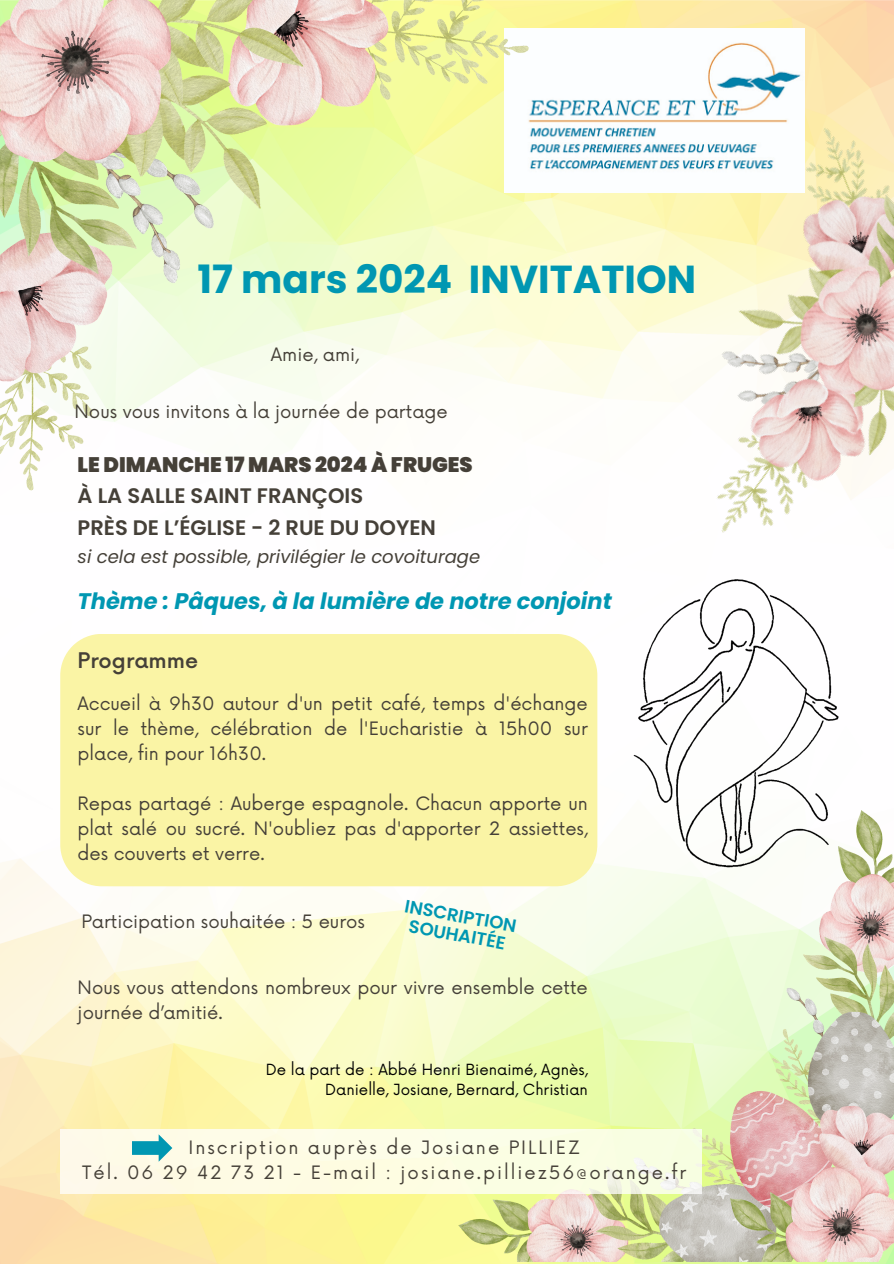
<style>
.page{position:relative;width:894px;height:1264px;background:#fff}
.page>*{position:absolute;margin:0;border:0;box-sizing:border-box;transform-origin:0 0}
.t1{font:700 39px "Poppins";color:#0097b2}
.t2{font:italic 700 22.5px "Poppins";color:#0097b2}
.t3{font:600 21px/31.5px "Poppins";color:#454038}
.t4{font:900 21px "Poppins";color:#454038}
.t5{font:500 21px "Now";color:#454038}
.t6{font:18px/25px "Now";color:#454038;text-align:justify}
.t7{font:18px/24.8px "Now";letter-spacing:.11em;color:#454038;text-align:center}
.t8{font:italic 18px "Poppins";color:#454038}
.t9{font:600 18px/19.2px "Poppins";color:#0097b2;text-align:center}
.t10{font:15px "Now";color:#000}
</style>
<div class="page">
<img style="left:0;top:0;width:893px;height:1263px">
<img style="left:528px;top:29px;width:275px;height:163px">
<div style="left:60px;top:634px;width:537px;height:252px;background:#faf4a5"></div>
<img style="left:626px;top:570px;width:223px;height:240px">
<img style="left:459px;top:810px;width:434px;height:451px">
<img style="left:0;top:0;width:528px;height:490px">
<img style="left:568px;top:115px;width:325px;height:450px">
<div style="left:60px;top:1129px;width:641px;height:64px;background:#fdfde4"></div>
<svg style="left:132px;top:1134px;width:40px;height:27px"></svg>
<h4 class="t1" style="left:197px;top:252px;width:500px">17 mars 2024 INVITATION</h4>
<h2 class="t6" style="left:271px;top:342px;width:90px">Amie, ami,</h2>
<h4 class="t6" style="left:74px;top:399px;width:374px">Nous vous invitons à la journée de partage</h4>
<p class="t4" style="left:78px;top:449px;width:396px">LE DIMANCHE 17 MARS 2024 À FRUGES</p>
<p class="t3" style="left:78px;top:480px;width:360px">À LA SALLE SAINT FRANÇOIS<br>PRÈS DE L’ÉGLISE - 2 RUE DU DOYEN</p>
<p class="t8" style="left:78px;top:544px;width:404px">si cela est possible, privilégier le covoiturage</p>
<p class="t2" style="left:78px;top:585px;width:535px">Thème : Pâques, à la lumière de notre conjoint</p>
<h4 class="t5" style="left:78px;top:648px;width:122px">Programme</h4>
<h4 class="t6" style="left:78px;top:691px;width:511px">Accueil à 9h30 autour d'un petit café, temps d'échange sur le thème, célébration de l'Eucharistie à 15h00 sur place, fin pour 16h30.</h4>
<p class="t6" style="left:78px;top:791px;width:511px">Repas partagé : Auberge espagnole. Chacun apporte un plat salé ou sucré. N'oubliez pas d'apporter 2 assiettes, des couverts et verre.</p>
<h3 class="t6" style="left:81px;top:909px;width:285px">Participation souhaitée : 5 euros</h3>
<h4 class="t9" style="left:406px;top:896px;width:115px;rotate:10deg">INSCRIPTION<br>SOUHAITÉE</h4>
<p class="t6" style="left:78px;top:975px;width:511px">Nous vous attendons nombreux pour vivre ensemble cette journée d’amitié.</p>
<p class="t10" style="left:266px;top:1061px;width:323px">De la part de : Abbé Henri Bienaimé, Agnès,</p>
<h2 class="t10" style="left:325px;top:1081px;width:264px">Danielle, Josiane, Bernard, Christian</h2>
<h4 class="t7" style="left:82px;top:1135px;width:605px">Inscription auprès de Josiane PILLIEZ<br>Tél. 06 29 42 73 21 - E-mail : josiane.pilliez56@orange.fr</h4>
</div>
